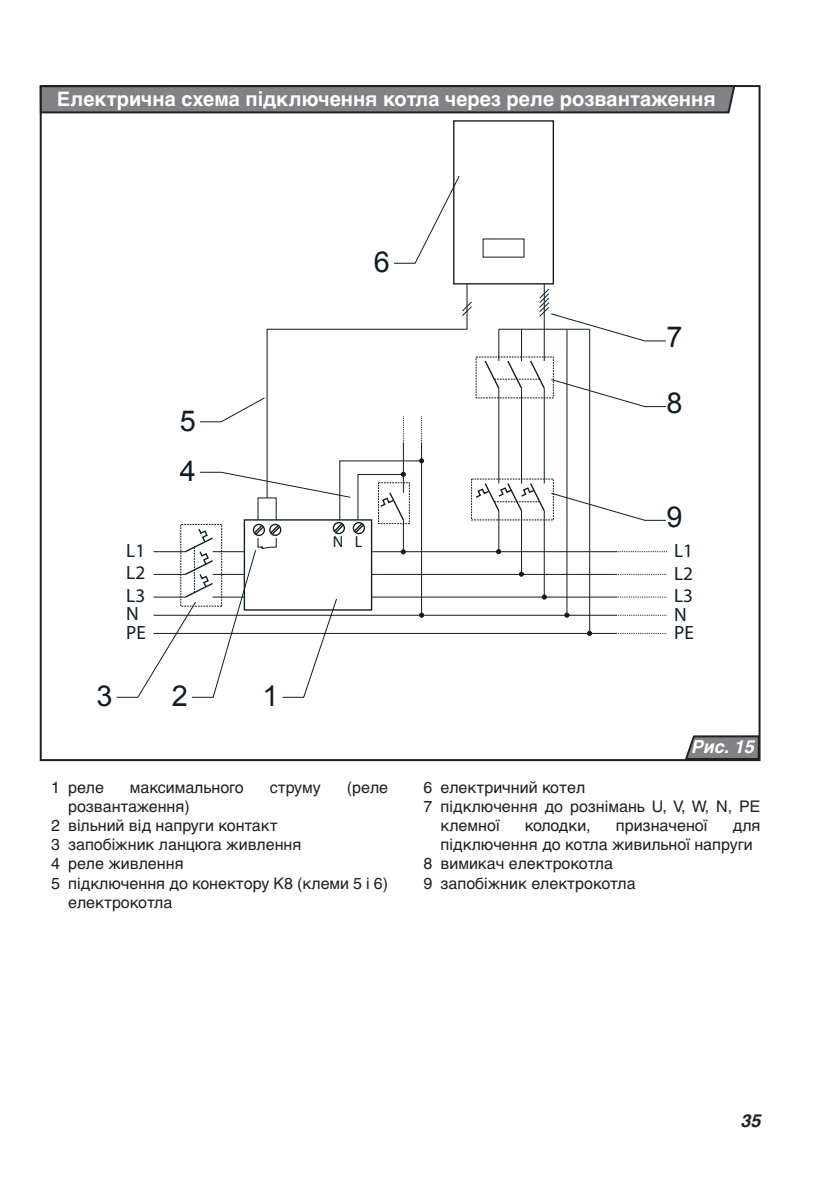
<style>
.page{position:relative;width:840px;height:1191px;background:#fff}
.page>*{position:absolute;margin:0;border:0;box-sizing:border-box;transform-origin:0 0}
.t1{font:28.8px "Arial";color:#0f1d22}
.t2{font:700 20px "Helvetica Cyr";color:#fff}
.t3{font:19.2px/22.6px "Myriad Pro";color:#0f1d22;text-align:justify}
.t4{font:italic 700 18px "Helvetica Cyr";color:#fff}
.t5{font:italic 700 18px "Helvetica CE";color:#231f20}
.t6{font:16px "Helvetica Cyr Upright";color:#231f20}
.t7{font:16px "Helvetica Cyr Upright";letter-spacing:-.02em;color:#231f20}
.t8{font:16px "Myriad Pro";color:#0f1d22}
.s1{font-family:"Helvetica CE"}
</style>
<div class="page">
<svg style="left:453px;top:120px;width:101px;height:236px"></svg>
<hr style="left:498px;top:329px;width:1px;height:32px;background:#0f1d22">
<hr style="left:520px;top:329px;width:1px;height:32px;background:#0f1d22">
<hr style="left:543px;top:329px;width:1px;height:32px;background:#0f1d22">
<hr style="left:589px;top:329px;width:1px;height:304px;background:#0f1d22">
<hr style="left:566px;top:329px;width:1px;height:286px;background:#0f1d22">
<hr style="left:498px;top:329px;width:91px;height:1px;background:#0f1d22">
<hr style="left:543px;top:284px;width:1px;height:45px;background:#0f1d22">
<svg style="left:266px;top:283px;width:201px;height:73px"></svg>
<svg style="left:461px;top:301px;width:11px;height:16px"></svg>
<svg style="left:394px;top:175px;width:66px;height:89px"></svg>
<svg style="left:538px;top:288px;width:128px;height:54px"></svg>
<svg style="left:116px;top:356px;width:550px;height:342px"></svg>
<svg style="left:683px;top:734px;width:78px;height:27px;background:#7b7b7d"></svg>
<svg style="left:39px;top:85px;width:697px;height:29px;background:#757679"></svg>
<p class="t2" style="left:57px;top:91px;width:660px">Електрична схема підключення котла через реле розвантаження</p>
<h1 class="t1" style="left:180px;top:404px;width:18px">5</h1>
<p class="t3" style="left:126px;top:539px;width:20px">L1<br>L2<br>L3</p>
<p class="t3" style="left:126px;top:604px;width:21px;line-height:18.2px">N<br>PE</p>
<h1 class="t1" style="left:180px;top:455px;width:18px">4</h1>
<h1 class="t1" style="left:96px;top:680px;width:18px">3</h1>
<h1 class="t1" style="left:172px;top:680px;width:18px">2</h1>
<h1 class="t1" style="left:262px;top:680px;width:18px">1</h1>
<h1 class="t1" style="left:373px;top:246px;width:18px">6</h1>
<p class="t8" style="left:333px;top:532px;width:31px">N L</p>
<p class="t6" style="left:51px;top:777px;width:54px">1 реле</p>
<p class="t6" style="left:130px;top:777px;width:115px">максимального</p>
<p class="t6" style="left:269px;top:777px;width:53px">струму</p>
<p class="t6" style="left:346px;top:777px;width:43px">(реле</p>
<p class="t6" style="left:68px;top:797px;width:123px">розвантаження)</p>
<p class="t6" style="left:51px;top:816px;width:228px">2 вільний від напруги контакт</p>
<p class="t6" style="left:51px;top:835px;width:252px">3 запобіжник ланцюга живлення</p>
<p class="t6" style="left:51px;top:854px;width:134px">4 реле живлення</p>
<p class="t6" style="left:51px;top:873px;width:338px">5 підключення до конектору K8 (клеми 5 і 6)</p>
<p class="t6" style="left:68px;top:893px;width:106px">електрокотла</p>
<h1 class="t1" style="left:666px;top:321px;width:18px">7</h1>
<h1 class="t1" style="left:666px;top:387px;width:18px">8</h1>
<h1 class="t1" style="left:666px;top:500px;width:18px">9</h1>
<p class="t3" style="left:673px;top:539px;width:20px">L1<br>L2<br>L3</p>
<p class="t3" style="left:673px;top:605px;width:21px;line-height:18.2px">N<br>PE</p>
<p class="t4" style="left:690px;top:740px;width:68px">Рис. <span class="s1">15</span></p>
<p class="t6" style="left:423px;top:777px;width:163px">6 електричний котел</p>
<p class="t6" style="left:423px;top:797px;width:338px">7 підключення до рознімань U, V, W, N, PE</p>
<p class="t6" style="left:440px;top:816px;width:60px">клемної</p>
<p class="t7" style="left:524px;top:816px;width:67px">колодки,</p>
<p class="t6" style="left:615px;top:816px;width:93px">призначеної</p>
<p class="t6" style="left:732px;top:816px;width:29px">для</p>
<p class="t6" style="left:440px;top:835px;width:313px">підключення до котла живильної напруги</p>
<p class="t6" style="left:423px;top:854px;width:191px">8 вимикач електрокотла</p>
<p class="t6" style="left:423px;top:873px;width:213px">9 запобіжник електрокотла</p>
<p class="t5" style="left:740px;top:1109px;width:22px">35</p>
</div>
